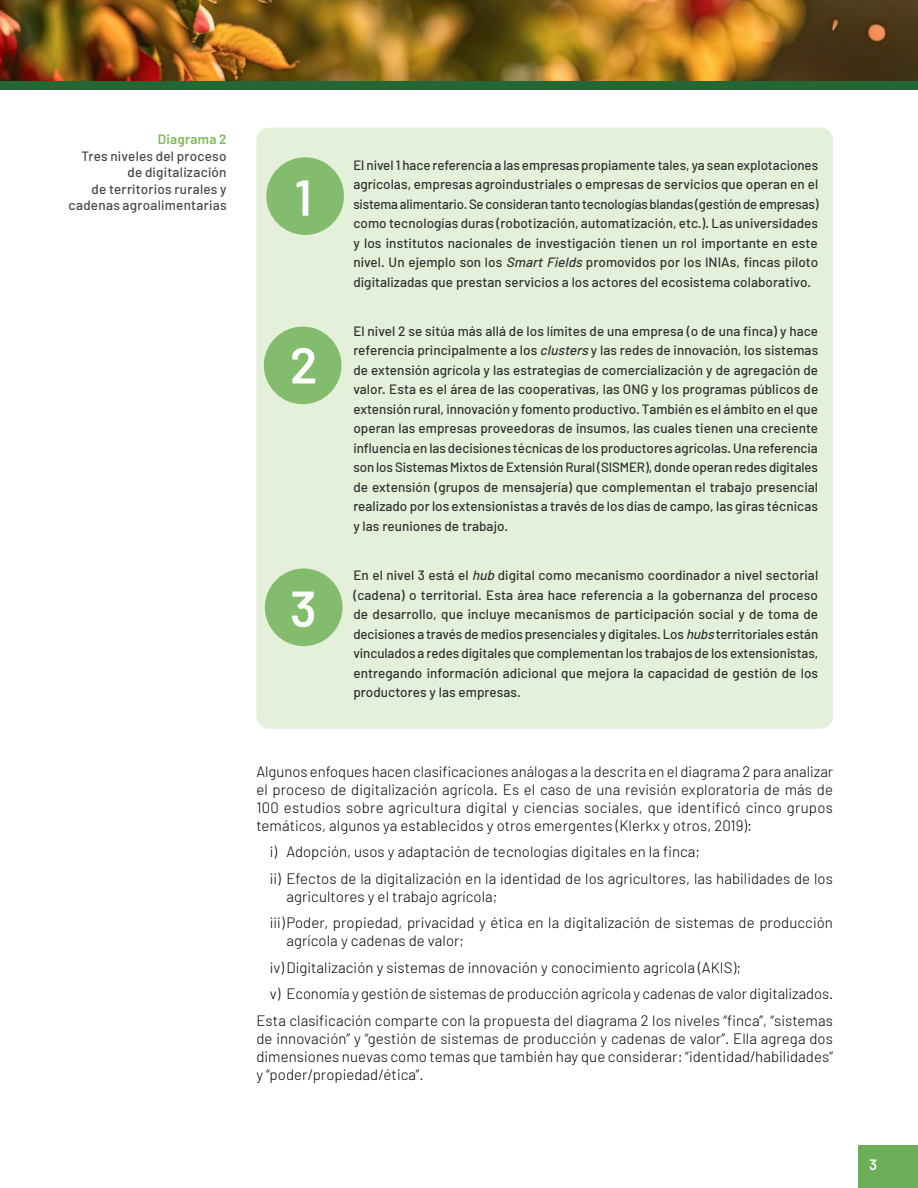
<style>
.page{position:relative;width:918px;height:1188px;background:#fff}
.page>*{position:absolute;margin:0;border:0;box-sizing:border-box;transform-origin:0 0}
.t1{font:600 50.4px "Barlow";color:#fff}
.t2{font:300 15px/18px "Barlow";letter-spacing:.005em;color:#000;text-align:justify}
.t3{font:600 15px "Barlow";color:#fff}
.t4{font:500 13.5px/19.5px "Barlow";letter-spacing:.005em;color:#303030;text-align:justify}
.t5{font:500 13.5px/16.5px "Barlow";letter-spacing:.015em;color:#474747;text-align:right}
.t6{font:600 13.5px "Barlow";letter-spacing:.02em;color:#7eb858}
.s1{font-style:italic}
</style>
<div class="page">
<div style="left:858px;top:1145px;width:60px;height:43px;background:#6bb058"></div>
<img style="left:0;top:0;width:918px;height:81px">
<div style="left:0;top:81px;width:918px;height:8px;background:#236834"></div>
<div style="left:256px;top:128px;width:577px;height:601px;background:#e5f0db;border-radius:13px"></div>
<div style="left:266px;top:157px;width:78px;height:78px;background:#83bc6d;border-radius:50%"></div>
<div style="left:264px;top:327px;width:77px;height:77px;background:#83bc6d;border-radius:50%"></div>
<div style="left:265px;top:569px;width:77px;height:77px;background:#83bc6d;border-radius:50%"></div>
<p class="t6" style="left:158px;top:131px;width:70px">Diagrama 2</p>
<p class="t5" style="left:69px;top:147px;width:160px">Tres niveles del proceso de digitalización<br>de territorios rurales y cadenas agroalimentarias</p>
<h1 class="t1" style="left:295px;top:166px;width:19px">1</h1>
<h1 class="t1" style="left:290px;top:334px;width:29px">2</h1>
<h1 class="t1" style="left:290px;top:577px;width:28px">3</h1>
<p class="t4" style="left:353px;top:155px;width:467px">El nivel 1 hace referencia a las empresas propiamente tales, ya sean explotaciones agrícolas, empresas agroindustriales o empresas de servicios que operan en el sistema alimentario. Se consideran tanto tecnologías blandas (gestión de empresas) como tecnologías duras (robotización, automatización, etc.). Las universidades y los institutos nacionales de investigación tienen un rol importante en este nivel. Un ejemplo son los <span class="s1">SmartFields</span> promovidos por los INIAs, fincas piloto digitalizadas que prestan servicios a los actores del ecosistema colaborativo.</p>
<p class="t4" style="left:353px;top:321px;width:466px">El nivel 2 se sitúa más allá de los límites de una empresa (o de una finca) y hace referencia principalmente a los <span class="s1">clusters</span> y las redes de innovación, los sistemas de extensión agrícola y las estrategias de comercialización y de agregación de valor. Esta es el área de las cooperativas, las ONG y los programas públicos de extensión rural, innovación y fomento productivo. También es el ámbito en el que operan las empresas proveedoras de insumos, las cuales tienen una creciente influencia en las decisiones técnicas de los productores agrícolas. Una referencia son los Sistemas Mixtos de Extensión Rural (SISMER), donde operan redes digitales de extensión (grupos de mensajería) que complementan el trabajo presencial realizado por los extensionistas a través de los días de campo, las giras técnicas y las reuniones de trabajo.</p>
<p class="t4" style="left:353px;top:565px;width:467px">En el nivel 3 está el <span class="s1">hub</span> digital como mecanismo coordinador a nivel sectorial (cadena) o territorial. Esta área hace referencia a la gobernanza del proceso de desarrollo, que incluye mecanismos de participación social y de toma de decisiones a través de medios presenciales y digitales. Los <span class="s1">hubs</span>territoriales están vinculados a redes digitales que complementan los trabajos de los extensionistas, entregando información adicional que mejora la capacidad de gestión de los productores y las empresas.</p>
<p class="t2" style="left:256px;top:762px;width:578px">Algunos enfoques hacen clasificaciones análogas a la descrita en el diagrama 2 para analizar el proceso de digitalización agrícola. Es el caso de una revisión exploratoria de más de 100 estudios sobre agricultura digital y ciencias sociales, que identificó cinco grupos temáticos, algunos ya establecidos y otros emergentes (Klerkx y otros, 2019):</p>
<p class="t2" style="left:270px;top:838px;width:565px;line-height:26.5px">i) Adopción, usos y adaptación de tecnologías digitales en la finca;<br>ii) Efectos de la digitalización en la identidad de los agricultores, las habilidades de los</p>
<p class="t2" style="left:270px;top:883px;width:565px;line-height:26.5px;text-indent:16px">agricultores y el trabajo agrícola;<br>iii)Poder, propiedad, privacidad y ética en la digitalización de sistemas de producción</p>
<p class="t2" style="left:286px;top:931px;width:179px">agrícola y cadenas de valor;</p>
<p class="t2" style="left:270px;top:958px;width:473px">iv)Digitalización y sistemas de innovación y conocimiento agrícola (AKIS);</p>
<p class="t2" style="left:270px;top:984px;width:565px">v) Economía y gestión de sistemas de producción agrícola y cadenas de valor digitalizados.</p>
<p class="t2" style="left:256px;top:1011px;width:578px">Esta clasificación comparte con la propuesta del diagrama 2 los niveles “finca”, “sistemas</p>
<p class="t2" style="left:256px;top:1029px;width:578px">de innovación” y “gestión de sistemas de producción y cadenas de valor”. Ella agrega dos dimensiones nuevas como temas que también hay que considerar: “identidad/habilidades” y “poder/propiedad/ética”.</p>
<p class="t3" style="left:869px;top:1156px;width:9px">3</p>
</div>
